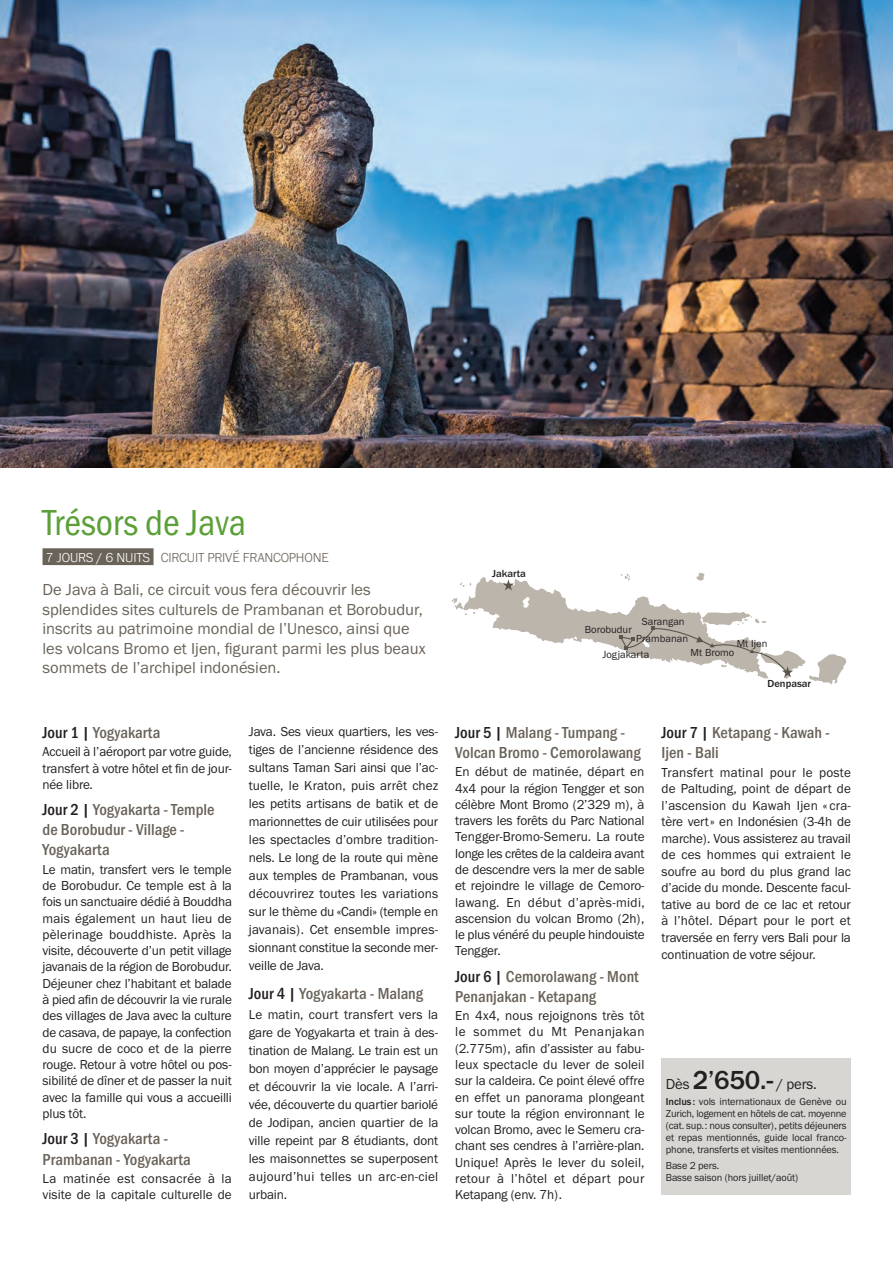
<style>
.page{position:relative;width:893px;height:1263px;background:#fff}
.page>*{position:absolute;margin:0;border:0;box-sizing:border-box;transform-origin:0 0}
.t1{font:37.5px "Franklin Gothic URW Cond";color:#5b9f37}
.t2{font:500 16.5px/20.1px "Franklin Gothic URW Cond";color:#6a6359}
.t3{font:16.5px/19.5px "Franklin Gothic URW Boo";color:#6a6359}
.t4{font:15px "Franklin Gothic URW Boo";letter-spacing:-.01em;color:#231f20}
.t5{font:13.5px/16.4px "Franklin Gothic URW Boo";letter-spacing:-.01em;color:#231f20;text-align:justify}
.t6{font:300 13.5px "Franklin Gothic URW";letter-spacing:-.01em;color:#6a6359}
.t7{font:10.65px "Franklin Gothic URW Boo";color:#231f20}
.t8{font:500 10.65px "Franklin Gothic URW";color:#231f20}
.t9{font:10.5px/12px "Franklin Gothic URW Boo";letter-spacing:-.01em;color:#231f20;text-align:justify}
.s1{color:#fff}
.s2{color:#231f20}
.s3{font-family:"Franklin Gothic URW";font-weight:500;font-size:27px}
.s4{font-family:"Franklin Gothic URW";font-weight:500}
</style>
<div class="page">
<div style="left:662px;top:1058px;width:189px;height:136px;background:#d8d6d3"></div>
<div style="left:43px;top:548px;width:111px;height:17px;background:#6a6359"></div>
<img style="left:0;top:0;width:893px;height:468px">
<svg style="left:452px;top:572px;width:394px;height:112px"></svg>
<h1 class="t1" style="left:43px;top:496px;width:205px">Trésors de Java</h1>
<p class="t6" style="left:46px;top:549px;width:285px"><span class="s1">7 JOURS / 6 NUITS</span> CIRCUIT PRIVÉ FRANCOPHONE</p>
<p class="t3" style="left:43px;top:579px;width:385px">De Java à Bali, ce circuit vous fera découvrir les splendides sites culturels de Prambanan et Borobudur, inscrits au patrimoine mondial de l’Unesco, ainsi que les volcans Bromo et Ijen, figurant parmi les plus beaux sommets de l’archipel indonésien.</p>
<p class="t2" style="left:43px;top:721px;width:119px"><span class="s2">Jour 1 |</span> Yogyakarta</p>
<p class="t5" style="left:43px;top:743px;width:191px">Accueil à l’aéroport par votre guide, transfert à votre hôtel et fin de jour&shy;née libre.</p>
<p class="t2" style="left:43px;top:798px;width:173px"><span class="s2">Jour 2 |</span> Yogyakarta - Temple de Borobudur - Village -<br>Yogyakarta</p>
<p class="t5" style="left:43px;top:861px;width:191px">Le matin, transfert vers le temple de Borobudur. Ce temple est à la fois un sanctuaire dédié à Bouddha mais également un haut lieu de pèlerinage bouddhiste. Après la visite, découverte d’un petit village javanais de la région de Borobudur.<br>Déjeuner chez l’habitant et balade à pied afin de découvrir la vie rurale des villages de Java avec la culture de casava, de papaye, la confection du sucre de coco et de la pierre rouge. Retour à votre hôtel ou pos&shy;sibilité de dîner et de passer la nuit avec la famille qui vous a accueilli plus tôt.</p>
<p class="t2" style="left:43px;top:1128px;width:150px"><span class="s2">Jour 3 |</span> Yogyakarta -<br>Prambanan - Yogyakarta</p>
<p class="t5" style="left:43px;top:1170px;width:191px">La matinée est consacrée à la visite de la capitale culturelle de</p>
<p class="t5" style="left:249px;top:722px;width:191px;line-height:18px">Java. Ses vieux quartiers, les ves&shy;tiges de l’ancienne résidence des sultans Taman Sari ainsi que l’ac&shy;tuelle, le Kraton, puis arrêt chez les petits artisans de batik et de marionnettes de cuir utilisées pour les spectacles d’ombre tradition&shy;nels. Le long de la route qui mène aux temples de Prambanan, vous découvrirez toutes les variations sur le thème du «Candi» (temple en javanais). Cet ensemble impres&shy;sionnant constitue la seconde mer&shy;veille de Java.</p>
<p class="t2" style="left:249px;top:982px;width:176px"><span class="s2">Jour 4 |</span> Yogyakarta - Malang</p>
<p class="t5" style="left:249px;top:1005px;width:191px;line-height:18px">Le matin, court transfert vers la gare de Yogyakarta et train à des&shy;tination de Malang. Le train est un bon moyen d’apprécier le paysage et découvrir la vie locale. A l’arri&shy;vée, découverte du quartier bariolé de Jodipan, ancien quartier de la ville repeint par 8 étudiants, dont les maisonnettes se superposent aujourd’hui telles un arc-en-ciel urbain.</p>
<p class="t8" style="left:492px;top:566px;width:35px">Jakarta</p>
<p class="t7" style="left:642px;top:615px;width:44px">Sarangan</p>
<p class="t7" style="left:585px;top:623px;width:49px">Borobudur</p>
<p class="t7" style="left:636px;top:632px;width:53px">Prambanan</p>
<p class="t7" style="left:737px;top:636px;width:32px">Mt Ijen</p>
<p class="t7" style="left:690px;top:646px;width:45px">Mt Bromo</p>
<p class="t7" style="left:602px;top:648px;width:48px">Jogjakarta</p>
<p class="t8" style="left:767px;top:677px;width:45px">Denpasar</p>
<p class="t2" style="left:455px;top:721px;width:187px"><span class="s2">Jour 5 |</span> Malang - Tumpang -<br>Volcan Bromo - Cemorolawang</p>
<p class="t5" style="left:455px;top:763px;width:191px">En début de matinée, départ en 4x4 pour la région Tengger et son célèbre Mont Bromo (2’329 m), à travers les forêts du Parc National Tengger-Bromo-Semeru. La route longe les crêtes de la caldeira avant de descendre vers la mer de sable et rejoindre le village de Cemoro&shy;lawang. En début d’après-midi, ascension du volcan Bromo (2h), le plus vénéré du peuple hindouiste Tengger.</p>
<p class="t2" style="left:455px;top:965px;width:185px"><span class="s2">Jour 6 |</span> Cemorolawang - Mont<br>Penanjakan - Ketapang</p>
<p class="t5" style="left:455px;top:1007px;width:191px">En 4x4, nous rejoignons très tôt le sommet du Mt Penanjakan (2.775m), afin d’assister au fabu&shy;leux spectacle du lever de soleil sur la caldeira. Ce point élevé offre en effet un panorama plongeant sur toute la région environnant le volcan Bromo, avec le Semeru cra&shy;chant ses cendres à l’arrière-plan.<br>Unique! Après le lever du soleil, retour à l’hôtel et départ pour Ketapang (env. 7h).</p>
<p class="t2" style="left:662px;top:721px;width:170px"><span class="s2">Jour 7 |</span> Ketapang - Kawah -<br>Ijen - Bali</p>
<p class="t5" style="left:662px;top:764px;width:191px">Transfert matinal pour le poste de Paltuding, point de départ de l’ascension du Kawah Ijen « cra&shy;tère vert» en Indonésien (3-4h de marche). Vous assisterez au travail de ces hommes qui extraient le soufre au bord du plus grand lac d’acide du monde. Descente facul&shy;tative au bord de ce lac et retour à l’hôtel. Départ pour le port et traversée en ferry vers Bali pour la continuation de votre séjour.</p>
<p class="t4" style="left:666px;top:1074px;width:153px">Dès <span class="s3">2’650.-</span> / pers.</p>
<p class="t9" style="left:666px;top:1095px;width:182px"><span class="s4">Inclus :</span> vols internationaux de Genève ou Zurich, logement en hôtels de cat. moyenne (cat. sup.: nous consulter), petits déjeuners et repas mentionnés, guide local franco&shy;phone, transferts et visites mentionnées.</p>
<p class="t9" style="left:666px;top:1159px;width:134px">Base 2 pers.<br>Basse saison (hors juillet/août)</p>
</div>
